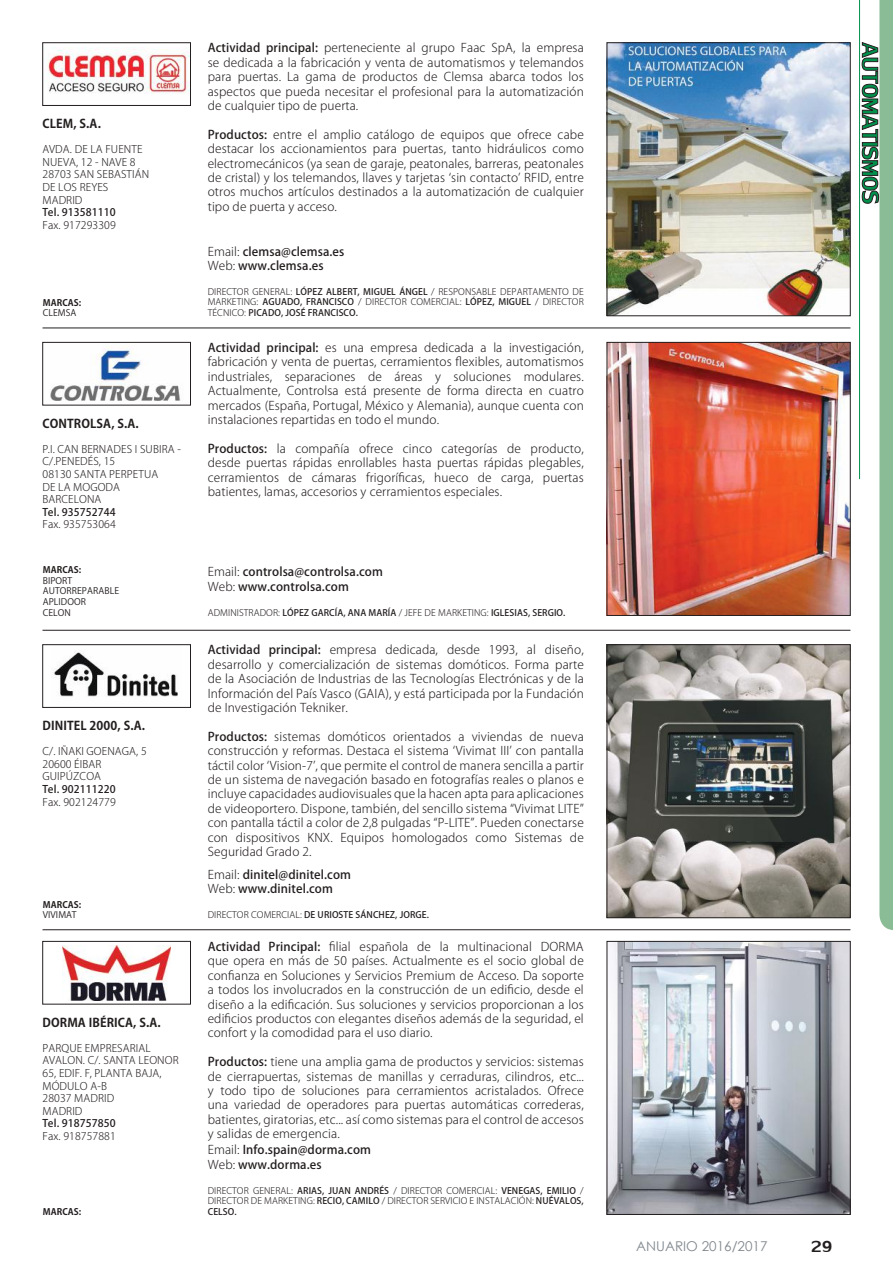
<style>
.page{position:relative;width:893px;height:1263px;background:#fff}
.page>*{position:absolute;margin:0;border:0;box-sizing:border-box;transform-origin:0 0}
.t1{font:24px "Lily UPC";color:#241f1f}
.t2{font:13.5px "Century Gothic";color:#80878d}
.t3{font:300 12px/14.4px "Koz Go Pro";letter-spacing:.01em;color:#241f1f;text-align:justify}
.t4{font:500 12px/14.4px "Koz Go Pro";letter-spacing:.01em;color:#241f1f}
.t5{font:700 12px "Koz Go Pro";letter-spacing:.01em;color:#241f1f}
.t6{font:300 10.5px/12.6px "Koz Go Pro";letter-spacing:.01em;color:#241f1f}
.t7{font:500 10.5px "Koz Go Pro";letter-spacing:.01em;color:#241f1f}
.t8{font:300 9px/10.5px "Koz Go Pro";letter-spacing:.01em;color:#241f1f;text-align:justify}
.t9{font:500 9px "Koz Go Pro";letter-spacing:.01em;color:#241f1f}
.t10{font:9px/10.8px "Koz Go Pro";letter-spacing:.01em;color:#241f1f}
.t11{font:700 9px "Koz Go Pro";letter-spacing:.01em;color:#241f1f}
.s1{font-weight:500}
.s2{font-weight:300}
</style>
<div class="page">
<hr style="left:43px;top:328px;width:807px;height:1px;background:#241f1f">
<hr style="left:43px;top:630px;width:807px;height:1px;background:#241f1f">
<hr style="left:43px;top:929px;width:807px;height:1px;background:#241f1f">
<img style="left:609px;top:45px;width:239px;height:269px">
<img style="left:47px;top:48px;width:142px;height:46px">
<div style="left:43px;top:43px;width:148px;height:63px;border:1px solid #241f1f"></div>
<img style="left:609px;top:344px;width:239px;height:270px">
<div style="left:607px;top:342px;width:243px;height:274px;border:1px solid #241f1f"></div>
<img style="left:50px;top:346px;width:131px;height:55px">
<div style="left:43px;top:342px;width:148px;height:63px;border:1px solid #241f1f"></div>
<img style="left:609px;top:646px;width:239px;height:270px">
<div style="left:607px;top:644px;width:243px;height:274px;border:1px solid #241f1f"></div>
<img style="left:54px;top:651px;width:124px;height:46px">
<div style="left:43px;top:644px;width:148px;height:64px;border:1px solid #241f1f"></div>
<img style="left:609px;top:943px;width:239px;height:270px">
<div style="left:607px;top:941px;width:243px;height:274px;border:1px solid #241f1f"></div>
<img style="left:63px;top:945px;width:107px;height:55px">
<div style="left:43px;top:941px;width:148px;height:63px;border:1px solid #241f1f"></div>
<svg style="left:862px;top:0;width:31px;height:930px"></svg>
<hr style="left:859px;top:0;width:1px;height:479px;background:#00904c">
<p class="t5" style="left:43px;top:116px;width:60px">CLEM, S.A.</p>
<p class="t6" style="left:43px;top:143px;width:108px">AVDA. DE LA FUENTE<br>NUEVA, 12 - NAVE 8<br>28703 SAN SEBASTIÁN<br>DE LOS REYES<br>MADRID</p>
<p class="t7" style="left:43px;top:206px;width:75px">Tel. 913581110</p>
<p class="t6" style="left:43px;top:219px;width:75px">Fax. 917293309</p>
<p class="t11" style="left:43px;top:296px;width:40px">MARCAS:</p>
<p class="t10" style="left:43px;top:308px;width:35px">CLEMSA</p>
<p class="t5" style="left:43px;top:415px;width:98px">CONTROLSA, S.A.</p>
<p class="t6" style="left:43px;top:443px;width:140px">P.I. CAN BERNADES I SUBIRA -<br>C/.PENEDÉS, 15<br>08130 SANTA PERPETUA<br>DE LA MOGODA<br>BARCELONA</p>
<p class="t7" style="left:43px;top:505px;width:75px">Tel. 935752744</p>
<p class="t6" style="left:43px;top:518px;width:75px">Fax. 935753064</p>
<p class="t11" style="left:43px;top:564px;width:40px">MARCAS:</p>
<p class="t10" style="left:43px;top:575px;width:78px">BIPORT<br>AUTORREPARABLE<br>APLIDOOR<br>CELON</p>
<p class="t5" style="left:43px;top:718px;width:104px">DINITEL 2000, S.A.</p>
<p class="t6" style="left:43px;top:745px;width:106px">C/. IÑAKI GOENAGA, 5<br>20600 ÉIBAR<br>GUIPÚZCOA</p>
<p class="t7" style="left:43px;top:782px;width:75px">Tel. 902111220</p>
<p class="t6" style="left:43px;top:795px;width:75px">Fax. 902124779</p>
<p class="t11" style="left:43px;top:898px;width:40px">MARCAS:</p>
<p class="t10" style="left:43px;top:910px;width:36px">VIVIMAT</p>
<p class="t5" style="left:43px;top:1014px;width:120px">DORMA IBÉRICA, S.A.</p>
<p class="t6" style="left:43px;top:1042px;width:138px">PARQUE EMPRESARIAL<br>AVALON. C/. SANTA LEONOR<br>65, EDIF. F, PLANTA BAJA,<br>MÓDULO A-B<br>28037 MADRID<br>MADRID</p>
<p class="t7" style="left:43px;top:1117px;width:75px">Tel. 918757850</p>
<p class="t6" style="left:43px;top:1130px;width:75px">Fax. 918757881</p>
<p class="t3" style="left:208px;top:41px;width:378px"><span class="s1">Actividad principal:</span> perteneciente al grupo Faac SpA, la empresa se dedicada a la fabricación y venta de automatismos y telemandos para puertas. La gama de productos de Clemsa abarca todos los aspectos que pueda necesitar el profesional para la automatización de cualquier tipo de puerta.</p>
<p class="t3" style="left:208px;top:127px;width:378px"><span class="s1">Productos:</span> entre el amplio catálogo de equipos que ofrece cabe destacar los accionamientos para puertas, tanto hidráulicos como electromecánicos (ya sean de garaje, peatonales, barreras, peatonales de cristal) y los telemandos, llaves y tarjetas ‘sin contacto’ RFID, entre otros muchos artículos destinados a la automatización de cualquier tipo de puerta y acceso.</p>
<p class="t4" style="left:208px;top:245px;width:138px"><span class="s2">Email:</span> clemsa@clemsa.es<br><span class="s2">Web:</span> www.clemsa.es</p>
<p class="t8" style="left:208px;top:286px;width:378px">DIRECTOR GENERAL: <span class="s1">LÓPEZ ALBERT, MIGUEL ÁNGEL</span> / RESPONSABLE DEPARTAMENTO DE MARKETING: <span class="s1">AGUADO, FRANCISCO</span> / DIRECTOR COMERCIAL: <span class="s1">LÓPEZ, MIGUEL</span> / DIRECTOR TÉCNICO: <span class="s1">PICADO, JOSÉ FRANCISCO.</span></p>
<p class="t3" style="left:208px;top:340px;width:378px"><span class="s1">Actividad principal:</span> es una empresa dedicada a la investigación, fabricación y venta de puertas, cerramientos flexibles, automatismos industriales, separaciones de áreas y soluciones modulares.<br>Actualmente, Controlsa está presente de forma directa en cuatro mercados (España, Portugal, México y Alemania), aunque cuenta con instalaciones repartidas en todo el mundo.</p>
<p class="t3" style="left:208px;top:441px;width:378px"><span class="s1">Productos:</span> la compañía ofrece cinco categorías de producto, desde puertas rápidas enrollables hasta puertas rápidas plegables, cerramientos de cámaras frigoríficas, hueco de carga, puertas batientes, lamas, accesorios y cerramientos especiales.</p>
<p class="t4" style="left:208px;top:565px;width:177px"><span class="s2">Email:</span> controlsa@controlsa.com<br><span class="s2">Web:</span> www.controlsa.com</p>
<p class="t9" style="left:208px;top:606px;width:359px"><span class="s2">ADMINISTRADOR:</span> LÓPEZ GARCÍA, ANA MARÍA <span class="s2">/ JEFE DE MARKETING:</span> IGLESIAS, SERGIO.</p>
<p class="t3" style="left:208px;top:643px;width:378px"><span class="s1">Actividad principal:</span> empresa dedicada, desde 1993, al diseño, desarrollo y comercialización de sistemas domóticos. Forma parte de la Asociación de Industrias de las Tecnologías Electrónicas y de la Información del País Vasco (GAIA), y está participada por la Fundación de Investigación Tekniker.</p>
<p class="t3" style="left:208px;top:729px;width:378px"><span class="s1">Productos:</span> sistemas domóticos orientados a viviendas de nueva construcción y reformas. Destaca el sistema ‘Vivimat III’ con pantalla táctil color ‘Vision-7’, que permite el control de manera sencilla a partir de un sistema de navegación basado en fotografías reales o planos e incluye capacidades audiovisuales que la hacen apta para aplicaciones de videoportero. Dispone, también, del sencillo sistema “Vivimat LITE” con pantalla táctil a color de 2,8 pulgadas “P-LITE”. Pueden conectarse con dispositivos KNX. Equipos homologados como Sistemas de Seguridad Grado 2.</p>
<p class="t4" style="left:208px;top:868px;width:145px"><span class="s2">Email:</span> dinitel@dinitel.com<br><span class="s2">Web:</span> www.dinitel.com</p>
<p class="t9" style="left:208px;top:909px;width:223px"><span class="s2">DIRECTOR COMERCIAL:</span> DE URIOSTE SÁNCHEZ, JORGE.</p>
<p class="t3" style="left:208px;top:939px;width:378px"><span class="s1">Actividad Principal:</span> filial española de la multinacional DORMA que opera en más de 50 países. Actualmente es el socio global de confianza en Soluciones y Servicios Premium de Acceso. Da soporte a todos los involucrados en la construcción de un edificio, desde el diseño a la edificación. Sus soluciones y servicios proporcionan a los edificios productos con elegantes diseños además de la seguridad, el confort y la comodidad para el uso diario.</p>
<p class="t3" style="left:208px;top:1055px;width:378px"><span class="s1">Productos:</span> tiene una amplia gama de productos y servicios: sistemas de cierrapuertas, sistemas de manillas y cerraduras, cilindros, etc... y todo tipo de soluciones para cerramientos acristalados. Ofrece una variedad de operadores para puertas automáticas correderas, batientes, giratorias, etc... así como sistemas para el control de accesos y salidas de emergencia.</p>
<p class="t4" style="left:208px;top:1143px;width:165px"><span class="s2">Email:</span> Info.spain@dorma.com<br><span class="s2">Web:</span> www.dorma.es</p>
<p class="t8" style="left:208px;top:1185px;width:378px">DIRECTOR GENERAL: <span class="s1">ARIAS, JUAN ANDRÉS</span> / DIRECTOR COMERCIAL: <span class="s1">VENEGAS, EMILIO</span> /<br>DIRECTOR DE MARKETING: <span class="s1">RECIO, CAMILO</span> / DIRECTOR SERVICIO E INSTALACIÓN: <span class="s1">NUÉVALOS,</span></p>
<p class="t11" style="left:43px;top:1206px;width:40px">MARCAS:</p>
<p class="t9" style="left:208px;top:1205px;width:30px">CELSO.</p>
<p class="t2" style="left:636px;top:1236px;width:133px">ANUARIO 2016/2017</p>
<h1 class="t1" style="left:811px;top:1232px;width:23px">29</h1>
</div>
